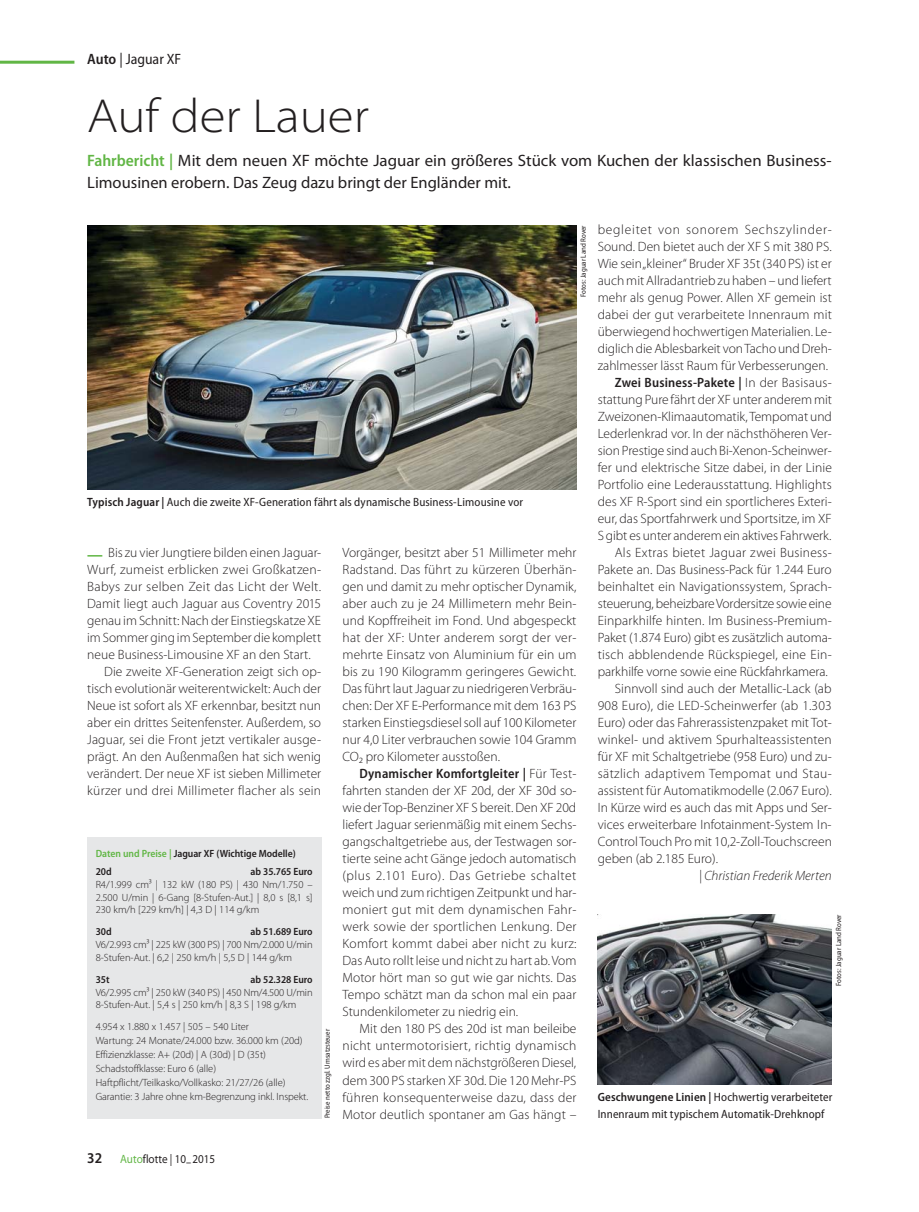
<style>
.page{position:relative;width:919px;height:1212px;background:#fff}
.page>*{position:absolute;margin:0;border:0;box-sizing:border-box;transform-origin:0 0}
.t1{font:300 semi-expanded 48px "Myriad Pro";color:#231f20}
.t2{font:16.5px/22.5px "Myriad Pro";color:#231f20}
.t3{font:semi-condensed 15px "Myriad Pro";color:#231f20}
.t4{font:300 13.5px/17px "Myriad Pro";color:#231f20;text-align:justify}
.t5{font:300 13.5px "Myriad Pro";letter-spacing:.02em;color:#231f20}
.t6{font:600 semi-condensed 13.5px "Myriad Pro";letter-spacing:.015em;color:#231f20}
.t7{font:300 13.5px "Myriad Pro";letter-spacing:.055em;color:#231f20}
.t8{font:300 13.5px "Myriad Pro";letter-spacing:.025em;color:#231f20}
.t9{font:italic 300 13.5px "Myriad Pro";color:#231f20}
.t10{font:semi-condensed 12px/17px "Myriad Pro";letter-spacing:.01em;color:#231f20}
.t11{font:semi-expanded 12px "Myriad Pro";color:#231f20;scale:.85 1}
.t12{font:300 10.5px/14.1px "Myriad Pro";letter-spacing:-.005em;color:#231f20}
.t13{font:600 semi-condensed 10.5px/17.7px "Myriad Pro";letter-spacing:-.005em;color:#231f20}
.t14{font:semi-condensed 7.5px "Myriad Pro";color:#231f20}
.s1{font-weight:600}
.s2{font-weight:600;font-stretch:semi-condensed;color:#61b645}
.s3{color:#61b645}
.s4{font-weight:600;font-stretch:semi-condensed}
.s5{font-weight:300;font-stretch:normal}
.s6{font-weight:600;font-stretch:semi-condensed;font-size:15px}
</style>
<div class="page">
<hr style="left:0;top:61px;width:74px;height:3px;background:#61b645">
<img style="left:87px;top:225px;width:489px;height:264px">
<img style="left:597px;top:914px;width:234px;height:170px">
<div style="left:87px;top:836px;width:234px;height:282px;background:#e6e7e8"></div>
<p class="t3" style="left:87px;top:53px;width:95px"><span class="s1">Auto</span> | Jaguar XF</p>
<h1 class="t1" style="left:87px;top:87px;width:283px">Auf der Lauer</h1>
<p class="t2" style="left:87px;top:151px;width:745px"><span class="s2">Fahrbericht |</span> Mit dem neuen XF möchte Jaguar ein größeres Stück vom Kuchen der klassischen Business-<br>Limousinen erobern. Das Zeug dazu bringt der Engländer mit.</p>
<p class="t14" style="left:580px;top:297px;width:73px;rotate:-90deg">Fotos: Jaguar Land Rover</p>
<p class="t10" style="left:87px;top:495px;width:437px"><span class="s1">Typisch Jaguar |</span> Auch die zweite XF-Generation fährt als dynamische Business-Limousine vor</p>
<p class="t4" style="left:108px;top:545px;width:214px">Bis zu vier Jungtiere bilden einen Jaguar-</p>
<p class="t4" style="left:87px;top:562px;width:235px">Wurf, zumeist erblicken zwei Großkatzen-</p>
<p class="t5" style="left:87px;top:581px;width:235px">Babys zur selben Zeit das Licht der Welt.</p>
<p class="t4" style="left:87px;top:596px;width:235px">Damit liegt auch Jaguar aus Coventry 2015</p>
<p class="t4" style="left:87px;top:613px;width:235px">genau im Schnitt: Nach der Einstiegskatze XE</p>
<p class="t4" style="left:87px;top:630px;width:235px">im Sommer ging im September die komplett</p>
<p class="t4" style="left:87px;top:647px;width:225px">neue Business-Limousine XF an den Start.</p>
<p class="t4" style="left:104px;top:664px;width:218px">Die zweite XF-Generation zeigt sich op-</p>
<p class="t4" style="left:87px;top:681px;width:235px">tisch evolutionär weiterentwickelt: Auch der</p>
<p class="t4" style="left:87px;top:698px;width:235px">Neue ist sofort als XF erkennbar, besitzt nun</p>
<p class="t4" style="left:87px;top:716px;width:235px">aber ein drittes Seitenfenster. Außerdem, so</p>
<p class="t4" style="left:87px;top:733px;width:235px">Jaguar, sei die Front jetzt vertikaler ausge-</p>
<p class="t4" style="left:87px;top:750px;width:235px">prägt. An den Außenmaßen hat sich wenig</p>
<p class="t4" style="left:87px;top:767px;width:235px">verändert. Der neue XF ist sieben Millimeter</p>
<p class="t5" style="left:87px;top:786px;width:235px">kürzer und drei Millimeter flacher als sein</p>
<p class="t13" style="left:96px;top:846px;width:201px"><span class="s3">Daten und Preise |</span> Jaguar XF (Wichtige Modelle)<br>20d</p>
<p class="t13" style="left:250px;top:864px;width:64px">ab 35.765 Euro</p>
<p class="t12" style="left:96px;top:879px;width:218px;line-height:12.8px;text-align:justify">R4/1.999 cm³ | 132 kW (180 PS) | 430 Nm/1.750 – 2.500 U/min | 6-Gang [8-Stufen-Aut.] | 8,0 s [8,1 s] 230 km/h [229 km/h] | 4,3 D | 114 g/km</p>
<p class="t13" style="left:96px;top:924px;width:17px">30d</p>
<p class="t13" style="left:250px;top:924px;width:64px">ab 51.689 Euro</p>
<p class="t12" style="left:96px;top:939px;width:218px;line-height:12.8px">V6/2.993 cm³ | 225 kW (300 PS) | 700 Nm/2.000 U/min<br>8-Stufen-Aut. | 6,2 | 250 km/h | 5,5 D | 144 g/km</p>
<p class="t13" style="left:96px;top:971px;width:15px">35t</p>
<p class="t13" style="left:250px;top:971px;width:64px">ab 52.328 Euro</p>
<p class="t12" style="left:96px;top:987px;width:218px;line-height:12.8px">V6/2.995 cm³ | 250 kW (340 PS) | 450 Nm/4.500 U/min<br>8-Stufen-Aut. | 5,4 s | 250 km/h | 8,3 S | 198 g/km</p>
<p class="t12" style="left:96px;top:1020px;width:214px">4.954 x 1.880 x 1.457 | 505 – 540 Liter<br>Wartung: 24 Monate/24.000 bzw. 36.000 km (20d)<br>Effizienzklasse: A+ (20d) | A (30d) | D (35t)<br>Schadstoffklasse: Euro 6 (alle)<br>Haftpflicht/Teilkasko/Vollkasko: 21/27/26 (alle)<br>Garantie: 3 Jahre ohne km-Begrenzung inkl. Inspekt.</p>
<p class="t14" style="left:324px;top:1118px;width:91px;rotate:-90deg">Preise netto zzgl. Umsatzsteuer</p>
<p class="t4" style="left:342px;top:545px;width:235px">Vorgänger, besitzt aber 51 Millimeter mehr Radstand. Das führt zu kürzeren Überhän&shy;gen und damit zu mehr optischer Dynamik, aber auch zu je 24 Millimetern mehr Bein&shy;und Kopffreiheit im Fond. Und abgespeckt hat der XF: Unter anderem sorgt der ver&shy;mehrte Einsatz von Aluminium für ein um bis zu 190 Kilogramm geringeres Gewicht.<br>Das führt laut Jaguar zu niedrigeren Verbräu&shy;chen: Der XF E-Performance mit dem 163 PS starken Einstiegsdiesel soll auf 100 Kilometer nur 4,0 Liter verbrauchen sowie 104 Gramm CO₂ pro Kilometer ausstoßen.</p>
<p class="t4" style="left:342px;top:767px;width:235px;text-indent:17px"><span class="s4">Dynamischer Komfortgleiter |</span> Für Test&shy;fahrten standen der XF 20d, der XF 30d so&shy;wie der Top-Benziner XF S bereit. Den XF 20d liefert Jaguar serienmäßig mit einem Sechs&shy;gangschaltgetriebe aus, der Testwagen sor&shy;tierte seine acht Gänge jedoch automatisch (plus 2.101 Euro). Das Getriebe schaltet weich und zum richtigen Zeitpunkt und har&shy;moniert gut mit dem dynamischen Fahr&shy;werk sowie der sportlichen Lenkung. Der Komfort kommt dabei aber nicht zu kurz:<br>Das Auto rollt leise und nicht zu hart ab. Vom Motor hört man so gut wie gar nichts. Das Tempo schätzt man da schon mal ein paar Stundenkilometer zu niedrig ein.</p>
<p class="t4" style="left:342px;top:1022px;width:235px;text-indent:17px">Mit den 180 PS des 20d ist man beileibe nicht untermotorisiert, richtig dynamisch wird es aber mit dem nächstgrößeren Diesel, dem 300 PS starken XF 30d. Die 120 Mehr-PS führen konsequenterweise dazu, dass der Motor deutlich spontaner am Gas hängt –</p>
<p class="t7" style="left:597px;top:224px;width:235px">begleitet von sonorem Sechszylinder-</p>
<p class="t4" style="left:597px;top:239px;width:235px">Sound. Den bietet auch der XF S mit 380 PS.</p>
<p class="t4" style="left:597px;top:256px;width:235px">Wie sein „kleiner“ Bruder XF 35t (340 PS) ist er</p>
<p class="t4" style="left:597px;top:273px;width:235px">auch mit Allradantrieb zu haben – und liefert</p>
<p class="t4" style="left:597px;top:290px;width:235px">mehr als genug Power. Allen XF gemein ist</p>
<p class="t4" style="left:597px;top:307px;width:235px">dabei der gut verarbeitete Innenraum mit</p>
<p class="t4" style="left:597px;top:324px;width:235px">überwiegend hochwertigen Materialien. Le-</p>
<p class="t4" style="left:597px;top:341px;width:236px">diglich die Ablesbarkeit von Tacho und Dreh-</p>
<p class="t4" style="left:597px;top:358px;width:232px">zahlmesser lässt Raum für Verbesserungen.</p>
<p class="t6" style="left:614px;top:377px;width:218px">Zwei Business-Pakete | <span class="s5">In der Basisaus-</span></p>
<p class="t4" style="left:597px;top:392px;width:236px">stattung Pure fährt der XF unter anderem mit</p>
<p class="t4" style="left:597px;top:409px;width:235px">Zweizonen-Klimaautomatik, Tempomat und</p>
<p class="t4" style="left:597px;top:426px;width:235px">Lederlenkrad vor. In der nächsthöheren Ver-</p>
<p class="t4" style="left:597px;top:443px;width:235px">sion Prestige sind auch Bi-Xenon-Scheinwer-</p>
<p class="t4" style="left:597px;top:460px;width:235px">fer und elektrische Sitze dabei, in der Linie</p>
<p class="t4" style="left:597px;top:477px;width:235px">Portfolio eine Lederausstattung. Highlights</p>
<p class="t4" style="left:597px;top:494px;width:235px">des XF R-Sport sind ein sportlicheres Exteri-</p>
<p class="t4" style="left:597px;top:511px;width:235px">eur, das Sportfahrwerk und Sportsitze, im XF</p>
<p class="t4" style="left:597px;top:528px;width:235px">S gibt es unter anderem ein aktives Fahrwerk.</p>
<p class="t5" style="left:614px;top:547px;width:218px">Als Extras bietet Jaguar zwei Business-</p>
<p class="t4" style="left:597px;top:563px;width:235px">Pakete an. Das Business-Pack für 1.244 Euro</p>
<p class="t4" style="left:597px;top:580px;width:236px">beinhaltet ein Navigationssystem, Sprach-</p>
<p class="t4" style="left:597px;top:597px;width:235px">steuerung, beheizbare Vordersitze sowie eine</p>
<p class="t4" style="left:597px;top:614px;width:235px">Einparkhilfe hinten. Im Business-Premium-</p>
<p class="t4" style="left:597px;top:631px;width:235px">Paket (1.874 Euro) gibt es zusätzlich automa-</p>
<p class="t5" style="left:597px;top:650px;width:235px">tisch abblendende Rückspiegel, eine Ein-</p>
<p class="t4" style="left:597px;top:665px;width:232px">parkhilfe vorne sowie eine Rückfahrkamera.</p>
<p class="t4" style="left:614px;top:682px;width:218px">Sinnvoll sind auch der Metallic-Lack (ab</p>
<p class="t4" style="left:597px;top:699px;width:235px">908 Euro), die LED-Scheinwerfer (ab 1.303</p>
<p class="t4" style="left:597px;top:716px;width:235px">Euro) oder das Fahrerassistenzpaket mit Tot-</p>
<p class="t4" style="left:597px;top:733px;width:235px">winkel- und aktivem Spurhalteassistenten</p>
<p class="t4" style="left:597px;top:750px;width:235px">für XF mit Schaltgetriebe (958 Euro) und zu-</p>
<p class="t8" style="left:597px;top:769px;width:235px">sätzlich adaptivem Tempomat und Stau-</p>
<p class="t4" style="left:597px;top:784px;width:235px">assistent für Automatikmodelle (2.067 Euro).</p>
<p class="t4" style="left:597px;top:801px;width:235px">In Kürze wird es auch das mit Apps und Ser-</p>
<p class="t4" style="left:597px;top:818px;width:235px">vices erweiterbare Infotainment-System In-</p>
<p class="t4" style="left:597px;top:835px;width:236px">Control Touch Pro mit 10,2-Zoll-Touchscreen</p>
<p class="t4" style="left:597px;top:852px;width:122px">geben (ab 2.185 Euro).</p>
<p class="t9" style="left:699px;top:868px;width:134px">| Christian Frederik Merten</p>
<p class="t14" style="left:835px;top:986px;width:73px;rotate:-90deg">Fotos: Jaguar Land Rover</p>
<p class="t10" style="left:597px;top:1090px;width:236px"><span class="s1">Geschwungene Linien |</span> Hochwertig verarbeiteter<br>Innenraum mit typischem Automatik-Drehknopf</p>
<p class="t11" style="left:87px;top:1151px;width:152px"><span class="s6">32</span> <span class="s3">Auto</span>flotte | 10– 2015</p>
</div>
